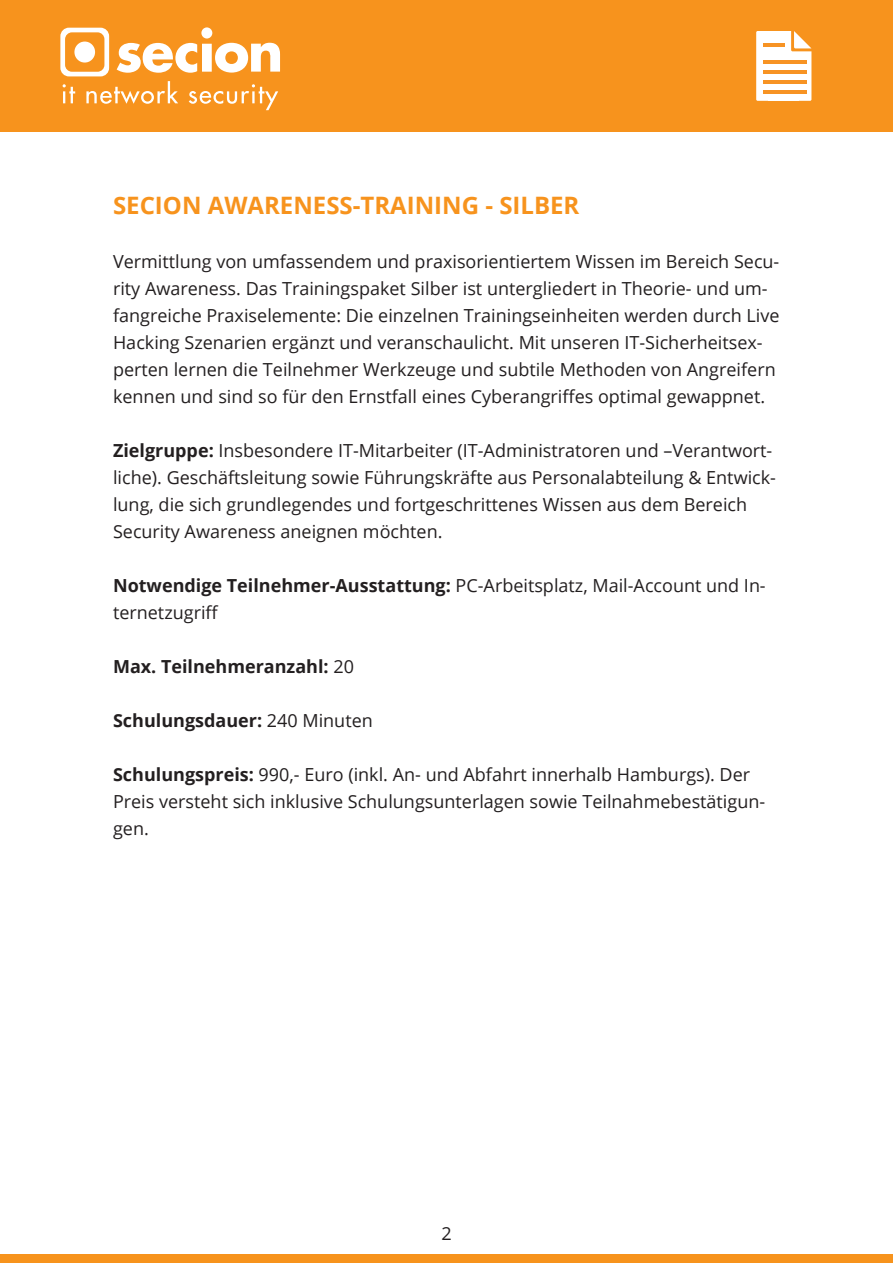
<style>
.page{position:relative;width:893px;height:1263px;background:#fff}
.page>*{position:absolute;margin:0;border:0;box-sizing:border-box;transform-origin:0 0}
.Überschrift_1{font:700 24px "Open Sans";color:#f7931d}
.t1{font:18px/27px "Open Sans";color:#231f20}
.t2{font:700 18px "Open Sans";color:#231f20}
.s1{font-weight:700}
.s2{font-weight:400}
</style>
<div class="page">
<div style="left:0;top:0;width:893px;height:132px;background:#f7931d"></div>
<svg style="left:60px;top:27px;width:220px;height:83px"></svg>
<div style="left:0;top:1254px;width:893px;height:9px;background:#f7931d"></div>
<svg style="left:756px;top:31px;width:55px;height:70px;background:#fef3e6"></svg>
<div style="left:768px;top:89px;width:31px;height:12px;background:#fff"></div>
<hr style="left:763px;top:70px;width:43px;height:4px;background:#f79324">
<hr style="left:763px;top:80px;width:43px;height:4px;background:#f79324">
<hr style="left:763px;top:90px;width:43px;height:4px;background:#f79324">
<hr style="left:763px;top:44px;width:21px;height:3px;background:#f79324">
<hr style="left:763px;top:60px;width:43px;height:4px;background:#f79324">
<p class="Überschrift_1" style="left:113px;top:188px;width:468px">SECION AWARENESS-TRAINING - SILBER</p>
<p class="t1" style="left:113px;top:247px;width:668px">Vermittlung von umfassendem und praxisorientiertem Wissen im Bereich Secu&shy;rity Awareness. Das Trainingspaket Silber ist untergliedert in Theorie- und um&shy;fangreiche Praxiselemente: Die einzelnen Trainingseinheiten werden durch Live Hacking Szenarien ergänzt und veranschaulicht. Mit unseren IT-Sicherheitsex&shy;perten lernen die Teilnehmer Werkzeuge und subtile Methoden von Angreifern kennen und sind so für den Ernstfall eines Cyberangriffes optimal gewappnet.</p>
<p class="t1" style="left:113px;top:436px;width:664px"><span class="s1">Zielgruppe:</span> Insbesondere IT-Mitarbeiter (IT-Administratoren und –Verantwort&shy;liche). Geschäftsleitung sowie Führungskräfte aus Personalabteilung &amp; Entwick&shy;lung, die sich grundlegendes und fortgeschrittenes Wissen aus dem Bereich Security Awareness aneignen möchten.</p>
<p class="t1" style="left:113px;top:571px;width:654px"><span class="s1">Notwendige Teilnehmer-Ausstattung:</span> PC-Arbeitsplatz, Mail-Account und In&shy;ternetzugriff</p>
<p class="t2" style="left:113px;top:654px;width:242px">Max. Teilnehmeranzahl: <span class="s2">20</span></p>
<p class="t2" style="left:113px;top:708px;width:261px">Schulungsdauer: <span class="s2">240 Minuten</span></p>
<p class="t1" style="left:113px;top:760px;width:654px"><span class="s1">Schulungspreis:</span> 990,- Euro (inkl. An- und Abfahrt innerhalb Hamburgs). Der<br>Preis versteht sich inklusive Schulungsunterlagen sowie Teilnahmebestätigun&shy;gen.</p>
<p class="t1" style="left:441px;top:1219px;width:12px">2</p>
</div>
